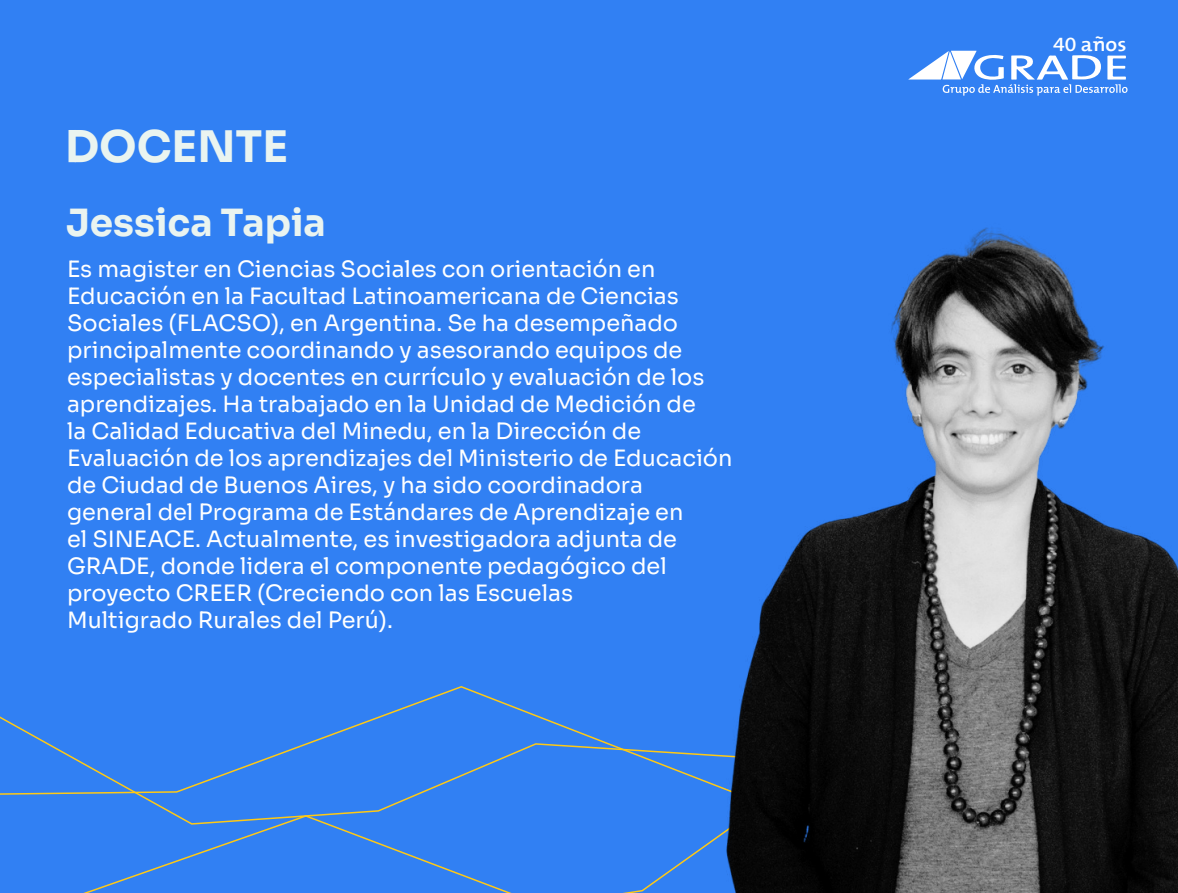
<style>
.page{position:relative;width:1178px;height:893px;background:#3180f3}
.page>*{position:absolute;margin:0;border:0;box-sizing:border-box;transform-origin:0 0}
.t1{font:700 43.5px "Sora";color:#eaf4f0}
.t2{font:700 37.5px "Sora";color:#eaf4f0}
.t3{font:22.5px/27px "Sora";color:#fff}
.t4{font:600 20.25px "The Mix";color:#fff;scale:1.06 1}
</style>
<div class="page">
<svg style="left:0;top:745px;width:390px;height:148px"></svg>
<img style="left:390px;top:88px;width:788px;height:805px">
<svg style="left:908px;top:50px;width:219px;height:46px"></svg>
<h1 class="t1" style="left:65px;top:111px;width:225px">DOCENTE</h1>
<h2 class="t2" style="left:66px;top:191px;width:262px">Jessica Tapia</h2>
<p class="t3" style="left:67px;top:253px;width:667px">Es magister en Ciencias Sociales con orientación en Educación en la Facultad Latinoamericana de Ciencias Sociales (FLACSO), en Argentina. Se ha desempeñado principalmente coordinando y asesorando equipos de especialistas y docentes en currículo y evaluación de los aprendizajes. Ha trabajado en la Unidad de Medición de<br>la Calidad Educativa del Minedu, en la Dirección de Evaluación de los aprendizajes del Ministerio de Educación de Ciudad de Buenos Aires, y ha sido coordinadora general del Programa de Estándares de Aprendizaje en<br>el SINEACE. Actualmente, es investigadora adjunta de GRADE, donde lidera el componente pedagógico del proyecto CREER (Creciendo con las Escuelas<br>Multigrado Rurales del Perú).</p>
<p class="t4" style="left:1081px;top:27px;width:44px">años</p>
</div>
